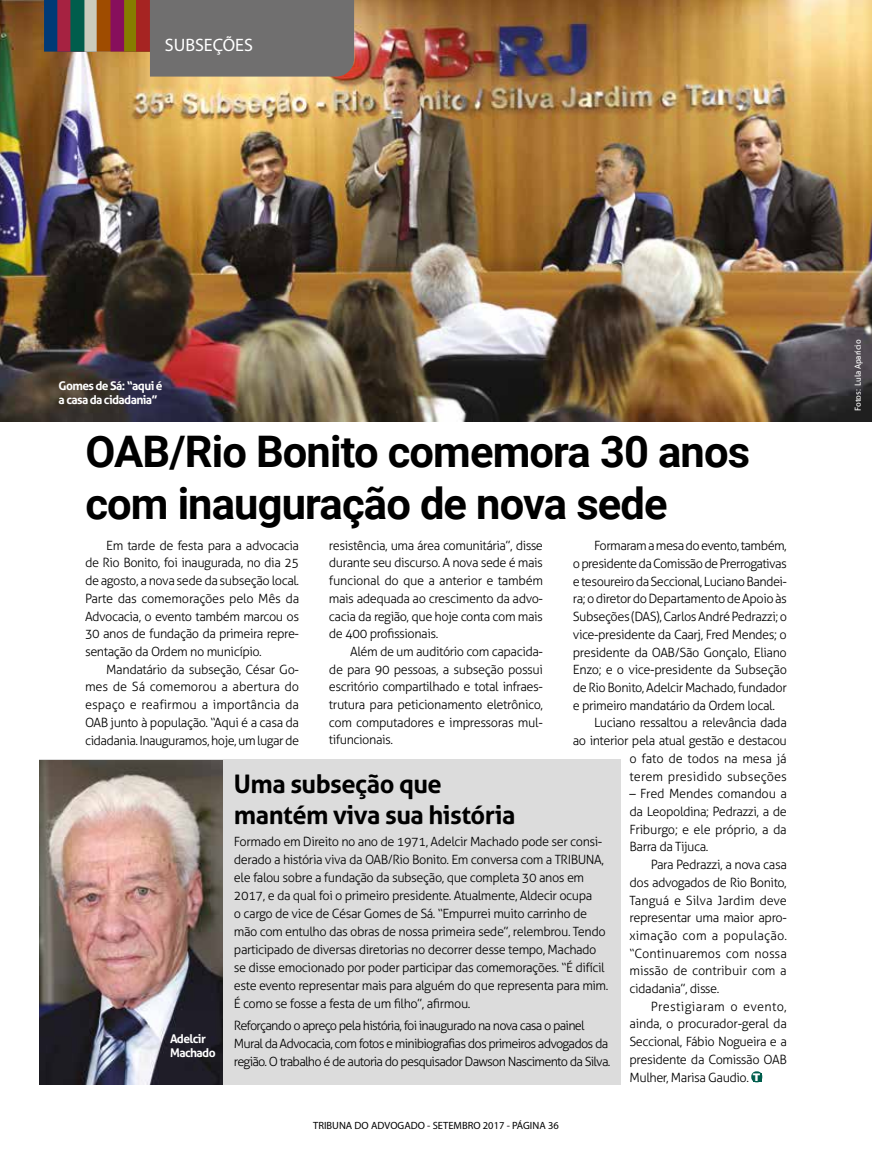
<style>
.page{position:relative;width:872px;height:1170px;background:#fff}
.page>*{position:absolute;margin:0;border:0;box-sizing:border-box;transform-origin:0 0}
.t1{font:700 43.5px/52.2px "Roboto";letter-spacing:-.02em;color:#000}
.t2{font:700 25.5px/30.6px "Aller";letter-spacing:-.02em;color:#000}
.t3{font:18px "Myriad Pro";color:#fff}
.t4{font:300 12.75px/17.7px "Aller";letter-spacing:-.035em;color:#000;text-align:justify}
.t5{font:300 12.75px/18px "Aller";letter-spacing:-.06em;color:#000}
.t6{font:300 12.75px "Aller";letter-spacing:.005em;color:#000}
.t7{font:300 12.75px "Aller";letter-spacing:-.005em;color:#000}
.t8{font:700 12px/14.4px "Aller";letter-spacing:-.05em;color:#fff}
.t9{font:10.5px "Myriad Pro";color:#000}
.t10{font:8.25px "Aller";letter-spacing:-.02em;color:#fff}
.s1{font-family:"Arial";font-weight:900;font-size:10.5px;color:#fff}
</style>
<div class="page">
<img style="left:0;top:0;width:872px;height:422px">
<svg style="left:751px;top:1071px;width:11px;height:11px"></svg>
<div style="left:753px;top:1073px;width:9px;height:8px;background:#005d4c"></div>
<div style="left:39px;top:759px;width:582px;height:325px;background:#dcdcdc"></div>
<img style="left:39px;top:760px;width:184px;height:324px">
<svg style="left:44px;top:0;width:310px;height:77px;background:#7c6c62"></svg>
<h3 class="t3" style="left:165px;top:34px;width:90px">SUBSEÇÕES</h3>
<p class="t8" style="left:59px;top:378px;width:105px">Gomes de Sá: “aqui é a casa da cidadania”</p>
<h1 class="t1" style="left:85px;top:423px;width:666px">OAB/Rio Bonito comemora 30 anos com inauguração de nova sede</h1>
<p class="t4" style="left:85px;top:536px;width:216px;text-indent:21px">Em tarde de festa para a advocacia de Rio Bonito, foi inaugurada, no dia 25 de agosto, a nova sede da subseção local.<br>Parte das comemorações pelo Mês da Advocacia, o evento também marcou os 30 anos de fundação da primeira repre&shy;sentação da Ordem no município.</p>
<p class="t4" style="left:85px;top:660px;width:216px;text-indent:21px">Mandatário da subseção, César Go&shy;mes de Sá comemorou a abertura do espaço e reafirmou a importância da OAB junto à população. “Aqui é a casa da cidadania. Inauguramos, hoje, um lugar de</p>
<p class="t4" style="left:329px;top:536px;width:216px">resistência, uma área comunitária”, disse durante seu discurso. A nova sede é mais funcional do que a anterior e também mais adequada ao crescimento da advo&shy;cacia da região, que hoje conta com mais de 400 profissionais.</p>
<p class="t4" style="left:329px;top:642px;width:216px;text-indent:21px">Além de um auditório com capacida&shy;de para 90 pessoas, a subseção possui escritório compartilhado e total infraes&shy;trutura para peticionamento eletrônico, com computadores e impressoras mul&shy;tifuncionais.</p>
<p class="t4" style="left:594px;top:537px;width:194px">Formaram a mesa do evento, também,</p>
<p class="t4" style="left:573px;top:554px;width:216px">o presidente da Comissão de Prerrogativas</p>
<p class="t4" style="left:573px;top:572px;width:216px">e tesoureiro da Seccional, Luciano Bandei-</p>
<p class="t4" style="left:573px;top:590px;width:216px">ra; o diretor do Departamento de Apoio às</p>
<p class="t4" style="left:573px;top:607px;width:216px">Subseções (DAS), Carlos André Pedrazzi; o</p>
<p class="t4" style="left:573px;top:625px;width:216px">vice-presidente da Caarj, Fred Mendes; o</p>
<p class="t4" style="left:573px;top:643px;width:216px">presidente da OAB/São Gonçalo, Eliano</p>
<p class="t4" style="left:573px;top:661px;width:216px">Enzo; e o vice-presidente da Subseção</p>
<p class="t4" style="left:573px;top:678px;width:215px">de Rio Bonito, Adelcir Machado, fundador</p>
<p class="t4" style="left:573px;top:696px;width:204px">e primeiro mandatário da Ordem local.</p>
<p class="t4" style="left:594px;top:714px;width:194px">Luciano ressaltou a relevância dada</p>
<p class="t4" style="left:573px;top:731px;width:216px">ao interior pela atual gestão e destacou</p>
<p class="t7" style="left:629px;top:750px;width:159px">o fato de todos na mesa já</p>
<p class="t6" style="left:629px;top:768px;width:159px">terem presidido subseções</p>
<p class="t4" style="left:629px;top:784px;width:159px">– Fred Mendes comandou a da Leopoldina; Pedrazzi, a de Friburgo; e ele próprio, a da Barra da Tijuca.</p>
<p class="t4" style="left:629px;top:855px;width:159px;text-indent:21px">Para Pedrazzi, a nova casa dos advogados de Rio Bonito, Tanguá e Silva Jardim deve representar uma maior apro&shy;ximação com a população. “Continuaremos com nossa missão de contribuir com a cidadania”, disse.</p>
<p class="t4" style="left:629px;top:997px;width:159px;text-indent:21px">Prestigiaram o evento, ainda, o procurador-geral da Seccional, Fábio Nogueira e a presidente da Comissão OAB Mulher, Marisa Gaudio. <span class="s1">T</span></p>
<h2 class="t2" style="left:234px;top:768px;width:283px">Uma subseção que mantém viva sua história</h2>
<p class="t4" style="left:234px;top:832px;width:376px;text-align:left">Formado em Direito no ano de 1971, Adelcir Machado pode ser consi&shy;derado a história viva da OAB/Rio Bonito. Em conversa com a TRIBUNA, ele falou sobre a fundação da subseção, que completa 30 anos em 2017, e da qual foi o primeiro presidente. Atualmente, Aldecir ocupa<br>o cargo de vice de César Gomes de Sá. “Empurrei muito carrinho de mão com entulho das obras de nossa primeira sede”, relembrou. Tendo participado de diversas diretorias no decorrer desse tempo, Machado se disse emocionado por poder participar das comemorações. “É difícil este evento representar mais para alguém do que representa para mim.<br>É como se fosse a festa de um filho”, afirmou.</p>
<p class="t5" style="left:234px;top:1016px;width:378px">Reforçando o apreço pela história, foi inaugurado na nova casa o painel<br>Mural da Advocacia, com fotos e minibiografias dos primeiros advogados da região. O trabalho é de autoria do pesquisador Dawson Nascimento da Silva.</p>
<p class="t8" style="left:170px;top:1031px;width:47px">Adelcir<br>Machado</p>
<p class="t9" style="left:313px;top:1118px;width:247px">TRIBUNA DO ADVOGADO - SETEMBRO 2017 - PÁGINA 36</p>
<p class="t10" style="left:853px;top:410px;width:73px;rotate:-90deg">Fotos: Lula Aparício</p>
</div>
